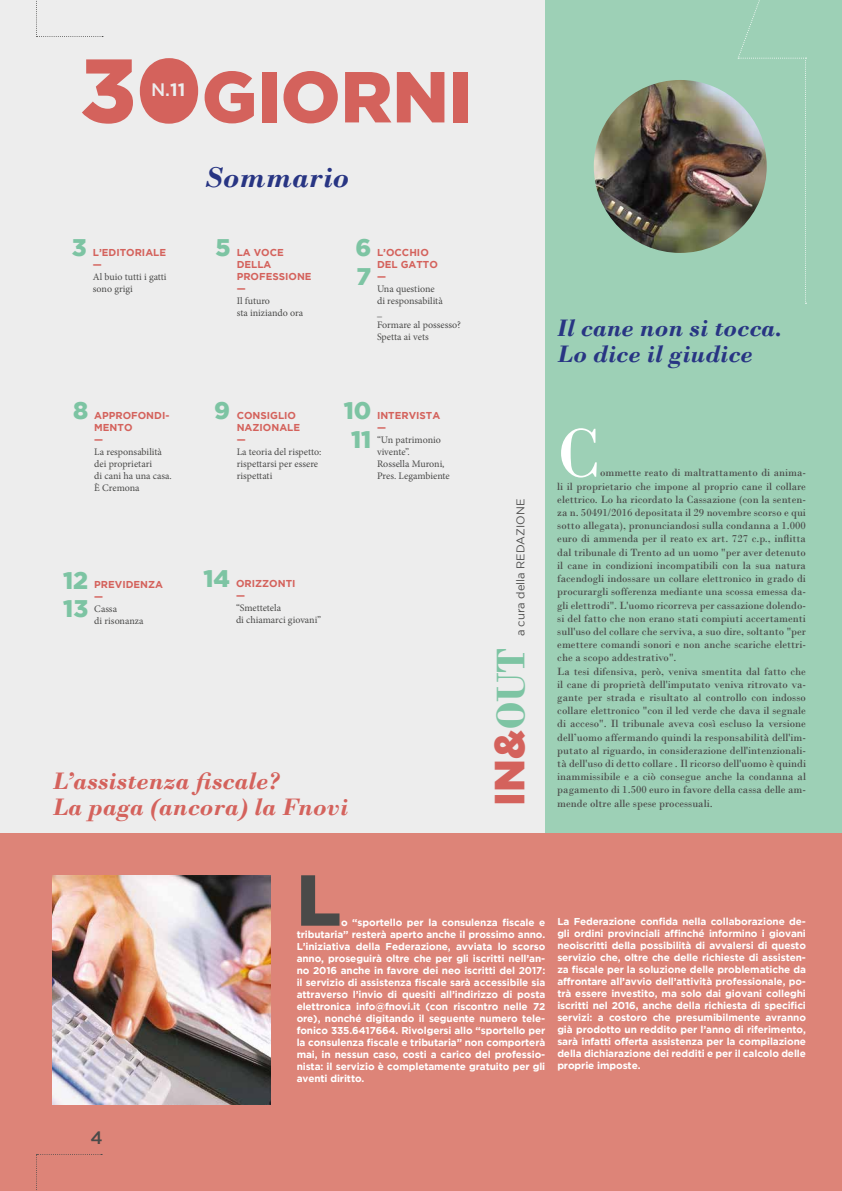
<style>
.page{position:relative;width:842px;height:1191px;background:#ededed}
.page>*{position:absolute;margin:0;border:0;box-sizing:border-box;transform-origin:0 0}
.t1{font:900 72px "Gotham";color:#d4625c}
.t2{font:72px "Bodoni";color:#fff}
.t3{font:900 72px "Gotham";color:#4a4a49}
.t4{font:900 42px "Gotham";color:#d4625c}
.t5{font:italic 700 30px "Bodoni";color:#283583}
.t6{font:italic 700 25px/26px "Bodoni";color:#d4625c}
.t7{font:italic 700 25px/26px "Bodoni";color:#283583}
.t8{font:900 24px/28.8px "Gotham";color:#7dc4a3;text-align:center}
.t9{font:500 18px "Gotham";color:#ededed}
.t10{font:500 18px "Gotham";color:#4a4a49}
.t11{font:11.2px "Gotham";color:#4a4a49}
.t12{font:11px/13.2px "Bodoni";color:#4a4a49}
.t13{font:700 10px/12px "Gotham";letter-spacing:-.01em;color:#fff;text-align:justify}
.t14{font:10px/12px "Minion Pro";color:#4a4a49}
.t15{font:700 10px/12px "Gotham";color:#d4625c}
.s1{font-size:90px}
.s2{font-weight:700}
.s3{font-family:"Bodoni";font-weight:700;color:#7dc4a3}
</style>
<div class="page">
<svg style="left:36px;top:0;width:67px;height:37px"></svg>
<div style="left:545px;top:0;width:297px;height:1172px;background:#9dd0b6"></div>
<div style="left:0;top:834px;width:842px;height:357px;background:#dd8478"></div>
<div style="left:150px;top:70px;width:38px;height:40px;background:#d4625c;border-radius:50%"></div>
<div style="left:149px;top:70px;width:39px;height:41px;border:1px solid #d4625c;border-radius:50%"></div>
<svg style="left:36px;top:1154px;width:66px;height:36px"></svg>
<img style="left:52px;top:875px;width:219px;height:229px">
<img style="left:594px;top:80px;width:173px;height:173px;border-radius:86px">
<svg style="left:737px;top:0;width:69px;height:304px"></svg>
<h1 class="t1" style="left:80px;top:55px;width:394px"><span class="s1">30</span>GIORNI</h1>
<h3 class="t9" style="left:151px;top:80px;width:36px">N.<span class="s2">11</span></h3>
<h3 class="t5" style="left:204px;top:159px;width:147px">Sommario</h3>
<h3 class="t8" style="left:72px;top:232px;width:16px">3</h3>
<h3 class="t8" style="left:216px;top:232px;width:17px">5</h3>
<p class="t15" style="left:93px;top:246px;width:75px">L’EDITORIALE —</p>
<p class="t14" style="left:93px;top:271px;width:75px">Al buio tutti i gatti sono grigi</p>
<p class="t15" style="left:237px;top:246px;width:76px">LA VOCE<br>DELLA<br>PROFESSIONE —</p>
<p class="t14" style="left:237px;top:295px;width:68px">Il futuro<br>sta iniziando ora</p>
<h3 class="t8" style="left:355px;top:232px;width:17px;text-align:left">6<br>7</h3>
<p class="t15" style="left:377px;top:246px;width:62px">L’OCCHIO<br>DEL GATTO —</p>
<p class="t14" style="left:377px;top:283px;width:85px">Una questione<br>di responsabilità<br>_<br>Formare al possesso?<br>Spetta ai vets</p>
<h3 class="t8" style="left:73px;top:395px;width:17px">8</h3>
<p class="t15" style="left:94px;top:409px;width:77px">APPROFONDI-<br>MENTO<br>—</p>
<p class="t14" style="left:94px;top:446px;width:79px">La responsabilità dei proprietari<br>di cani ha una casa.<br>È Cremona</p>
<h3 class="t8" style="left:214px;top:395px;width:17px">9</h3>
<p class="t15" style="left:237px;top:409px;width:65px">CONSIGLIO<br>NAZIONALE —</p>
<p class="t14" style="left:237px;top:446px;width:86px">La teoria del rispetto: rispettarsi per essere rispettati</p>
<h3 class="t8" style="left:344px;top:395px;width:29px">10<br>11</h3>
<p class="t15" style="left:377px;top:409px;width:65px">INTERVISTA —</p>
<p class="t14" style="left:377px;top:434px;width:74px">“Un patrimonio vivente”.<br>Rossella Muroni,<br>Pres. Legambiente</p>
<h3 class="t8" style="left:63px;top:565px;width:27px">12</h3>
<h3 class="t8" style="left:203px;top:564px;width:28px">14</h3>
<h3 class="t8" style="left:63px;top:594px;width:27px">13</h3>
<p class="t15" style="left:236px;top:577px;width:61px">ORIZZONTI —</p>
<p class="t14" style="left:236px;top:602px;width:87px">“Smettetela<br>di chiamarci giovani”</p>
<p class="t15" style="left:94px;top:578px;width:70px">PREVIDENZA —</p>
<p class="t14" style="left:94px;top:603px;width:51px">Cassa<br>di risonanza</p>
<h3 class="t6" style="left:52px;top:768px;width:297px">L’assistenza fiscale?<br>La paga (ancora) la Fnovi</h3>
<p class="t11" style="left:514px;top:636px;width:139px;rotate:-90deg">a cura della REDAZIONE</p>
<h2 class="t4" style="left:485px;top:805px;width:159px;rotate:-90deg">IN&amp;<span class="s3">OUT</span></h2>
<h3 class="t7" style="left:557px;top:315px;width:226px">Il cane non si tocca.<br>Lo dice il giudice</h3>
<h1 class="t2" style="left:557px;top:410px;width:44px">C</h1>
<p class="t12" style="left:557px;top:466px;width:250px;text-indent:43px">ommette reato di maltrattamento di anima&shy;li il proprietario che impone al proprio cane il collare elettrico. Lo ha ricordato la Cassazione (con la senten&shy;za n. 50491/2016 depositata il 29 novembre scorso e qui sotto allegata), pronunciandosi sulla condanna a 1.000 euro di ammenda per il reato ex art. 727 c.p., inflitta dal tribunale di Trento ad un uomo "per aver detenuto il cane in condizioni incompatibili con la sua natura facendogli indossare un collare elettronico in grado di procurargli sofferenza mediante una scossa emessa da&shy;gli elettrodi". L'uomo ricorreva per cassazione dolendo&shy;si del fatto che non erano stati compiuti accertamenti sull'uso del collare che serviva, a suo dire, soltanto "per emettere comandi sonori e non anche scariche elettri&shy;che a scopo addestrativo".<br>La tesi difensiva, però, veniva smentita dal fatto che il cane di proprietà dell'imputato veniva ritrovato va&shy;gante per strada e risultato al controllo con indosso collare elettronico "con il led verde che dava il segnale di acceso". Il tribunale aveva così escluso la versione dell’uomo affermando quindi la responsabilità dell'im&shy;putato al riguardo, in considerazione dell'intenzionali&shy;tà dell'uso di detto collare . Il ricorso dell'uomo è quindi inammissibile e a ciò consegue anche la condanna al pagamento di 1.500 euro in favore della cassa delle am&shy;mende oltre alle spese processuali.</p>
<h3 class="t10" style="left:90px;top:1127px;width:14px">4</h3>
<h1 class="t3" style="left:297px;top:858px;width:46px">L</h1>
<p class="t13" style="left:297px;top:916px;width:250px;text-indent:44px">o “sportello per la consulenza fiscale e tributaria” resterà aperto anche il prossimo anno.<br>L’iniziativa della Federazione, avviata lo scorso anno, proseguirà oltre che per gli iscritti nell’an&shy;no 2016 anche in favore dei neo iscritti del 2017: il servizio di assistenza fiscale sarà accessibile sia attraverso l’invio di quesiti all’indirizzo di posta elettronica info@fnovi.it (con riscontro nelle 72 ore), nonché digitando il seguente numero tele&shy;fonico 335.6417664. Rivolgersi allo “sportello per la consulenza fiscale e tributaria” non comporterà mai, in nessun caso, costi a carico del professio&shy;nista: il servizio è completamente gratuito per gli aventi diritto.</p>
<p class="t13" style="left:557px;top:915px;width:250px">La Federazione confida nella collaborazione de&shy;gli ordini provinciali affinché informino i giovani neoiscritti della possibilità di avvalersi di questo servizio che, oltre che delle richieste di assisten&shy;za fiscale per la soluzione delle problematiche da affrontare all’avvio dell’attività professionale, po&shy;trà essere investito, ma solo dai giovani colleghi iscritti nel 2016, anche della richiesta di specifici servizi: a costoro che presumibilmente avranno già prodotto un reddito per l’anno di riferimento, sarà infatti offerta assistenza per la compilazione della dichiarazione dei redditi e per il calcolo delle proprie imposte.</p>
</div>
